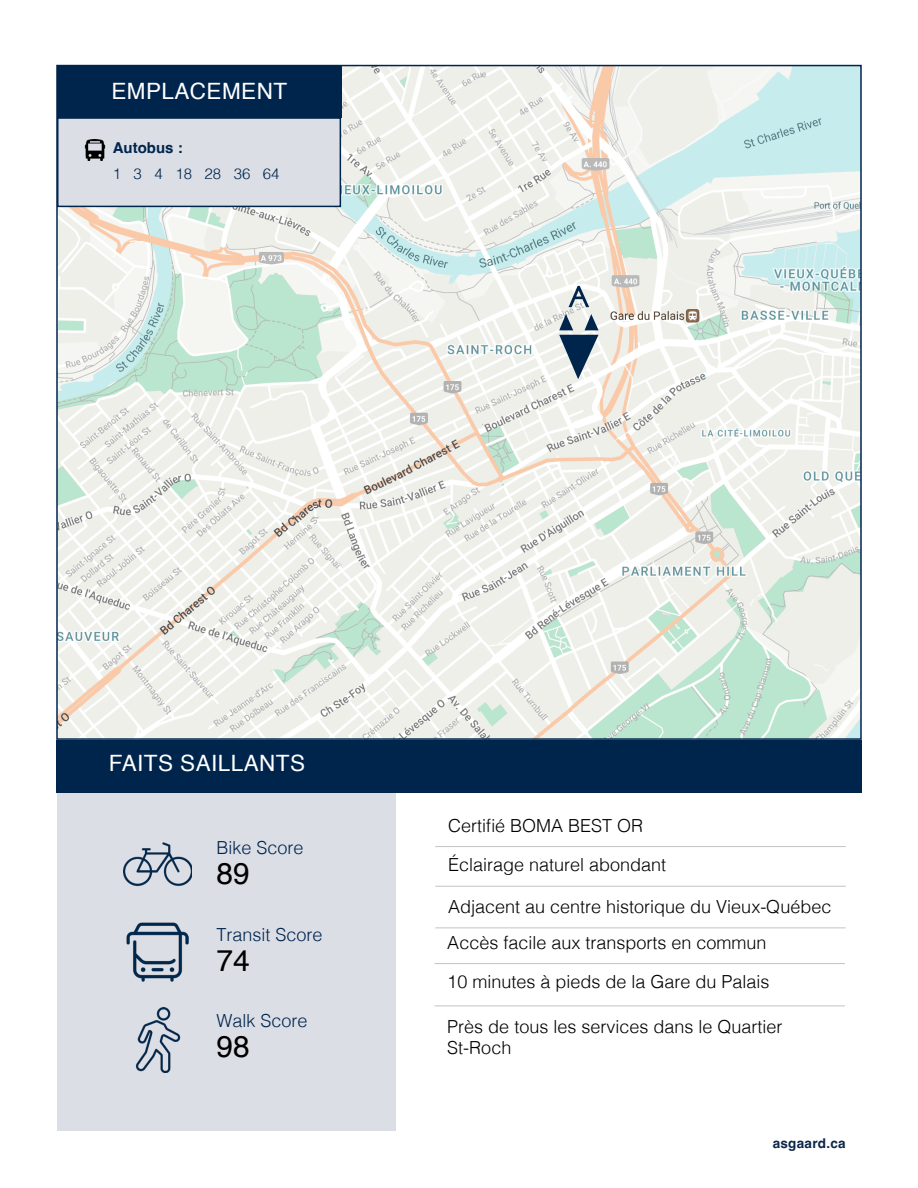
<style>
.page{position:relative;width:918px;height:1188px;background:#fff}
.page>*{position:absolute;margin:0;border:0;box-sizing:border-box;transform-origin:0 0}
.t1{font:30px "Helvetica";color:#000}
.t2{font:22.5px "Helvetica";letter-spacing:.02em;color:#fff}
.t3{font:300 18px "Helvetica";color:#000}
.t4{font:300 18px "Helvetica";color:#00254c}
.t5{font:300 15px "Helvetica";color:#00254c}
.t6{font:700 15px "Helvetica";color:#00254c}
.t7{font:700 13.5px "Helvetica";letter-spacing:.02em;color:#0d2749}
</style>
<div class="page">
<img style="left:59px;top:68px;width:800px;height:669px">
<div style="left:57px;top:66px;width:284px;height:52px;background:#00254c"></div>
<svg style="left:569px;top:286px;width:20px;height:21px"></svg>
<svg style="left:559px;top:314px;width:40px;height:65px;background:#8a9aa8"></svg>
<div style="left:57px;top:117px;width:284px;height:90px;background:#dcdee6;border:2px solid #00254c"></div>
<img style="left:84px;top:139px;width:21px;height:21px">
<div style="left:56px;top:740px;width:806px;height:52px;background:#00254c"></div>
<div style="left:57px;top:793px;width:338px;height:338px;background:#dcdee6"></div>
<hr style="left:435px;top:846px;width:411px;height:1px;background:#c3c3c3">
<hr style="left:435px;top:886px;width:411px;height:1px;background:#c3c3c3">
<hr style="left:435px;top:928px;width:411px;height:1px;background:#c3c3c3">
<img style="left:123px;top:842px;width:69px;height:45px">
<img style="left:136px;top:1007px;width:45px;height:65px">
<img style="left:127px;top:922px;width:62px;height:60px">
<hr style="left:434px;top:963px;width:411px;height:1px;background:#c3c3c3">
<hr style="left:434px;top:1006px;width:411px;height:1px;background:#c3c3c3">
<p class="t2" style="left:111px;top:74px;width:177px">EMPLACEMENT</p>
<p class="t6" style="left:113px;top:139px;width:71px">Autobus :</p>
<p class="t5" style="left:113px;top:161px;width:168px">1 3 4 18 28 36 64</p>
<p class="t2" style="left:109px;top:746px;width:198px">FAITS SAILLANTS</p>
<p class="t4" style="left:216px;top:833px;width:89px">Bike Score</p>
<p class="t1" style="left:216px;top:851px;width:35px">89</p>
<p class="t4" style="left:216px;top:920px;width:108px">Transit Score</p>
<p class="t1" style="left:216px;top:938px;width:35px">74</p>
<p class="t4" style="left:216px;top:1006px;width:93px">Walk Score</p>
<p class="t1" style="left:216px;top:1024px;width:35px">98</p>
<p class="t3" style="left:448px;top:810px;width:197px">Certifié BOMA BEST OR</p>
<p class="t3" style="left:448px;top:849px;width:220px">Éclairage naturel abondant</p>
<p class="t3" style="left:448px;top:891px;width:385px">Adjacent au centre historique du Vieux-Québec</p>
<p class="t3" style="left:447px;top:927px;width:321px">Accès facile aux transports en commun</p>
<p class="t3" style="left:447px;top:966px;width:324px">10 minutes à pieds de la Gare du Palais</p>
<p class="t3" style="left:447px;top:1011px;width:337px">Près de tous les services dans le Quartier</p>
<p class="t3" style="left:447px;top:1033px;width:66px">St-Roch</p>
<p class="t7" style="left:773px;top:1136px;width:74px">asgaard.ca</p>
</div>
